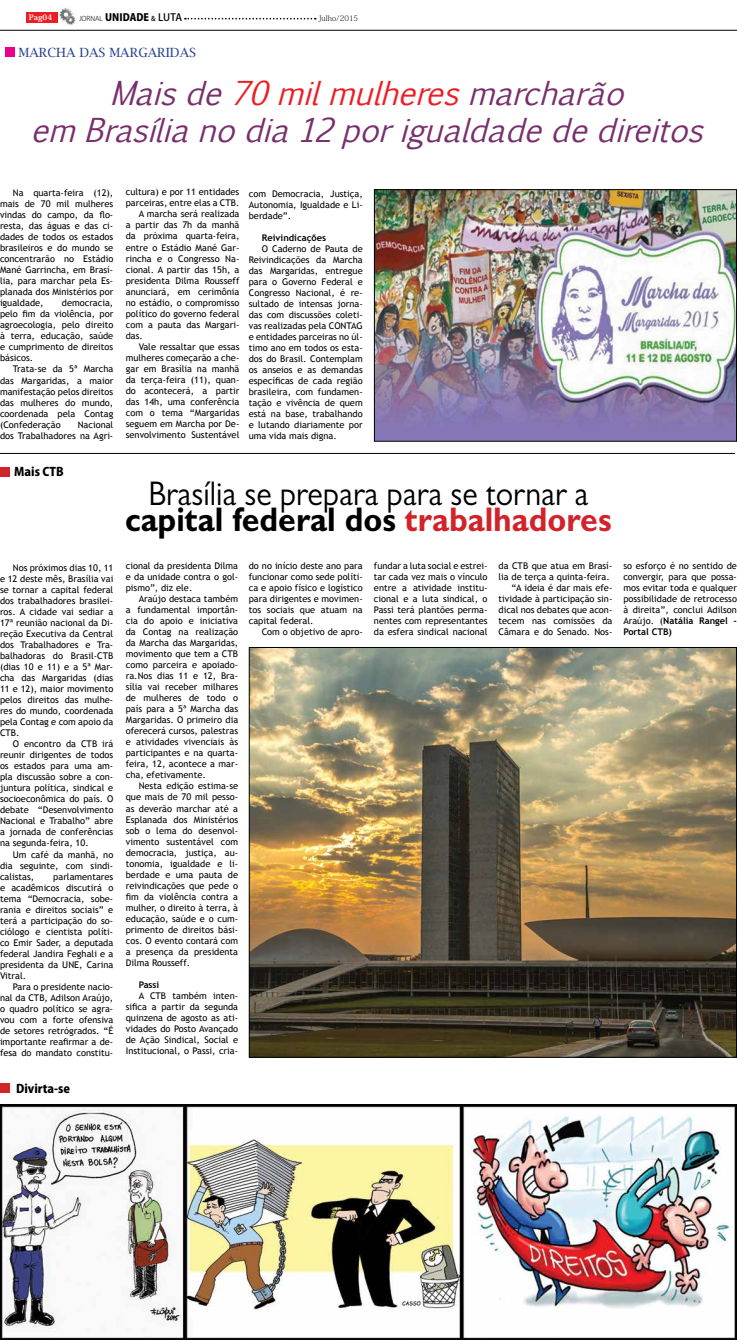
<style>
.page{position:relative;width:737px;height:1340px;background:#fff}
.page>*{position:absolute;margin:0;border:0;box-sizing:border-box;transform-origin:0 0}
.t1{font:34.3px/25.9px "Gill Sans MT Pro";color:#000;text-align:center;scale:.93 1}
.t2{font:italic 31.5px/37.8px "Euphemia CAS";color:#792e6d;text-align:center}
.t3{font:12.69px "Lucida Bright";color:#25408f}
.t4{font:800 11.81px "Koz Go Pr 6 N";color:#000}
.t5{font:800 10.06px "Koz Go Pro";color:#000}
.t6{font:9.19px/11px "Trebuchet MS";color:#000;text-align:justify}
.t7{font:700 9.19px "Trebuchet MS";color:#000}
.t8{font:200 7.52px "Koz Min Pro";color:#000}
.t9{font:800 7.52px "Koz Min Pro";color:#fef1eb}
.s1{font-weight:300;font-size:6.74px}
.s2{font-weight:500;font-size:6.74px}
.s3{font-weight:500}
.s4{color:#ed1d24}
.s5{font-weight:700}
.s6{font-weight:700;color:#d2232a}
</style>
<div class="page">
<div style="left:26px;top:12px;width:31px;height:11px;background:#ed1d24"></div>
<img style="left:59px;top:8px;width:17px;height:17px">
<svg style="left:185px;top:18px;width:131px;height:2px"></svg>
<div style="left:5px;top:48px;width:9px;height:9px;background:#ec008c"></div>
<hr style="left:0;top:30px;width:737px;height:1px;background:#000">
<hr style="left:0;top:453px;width:735px;height:1px;background:#000">
<div style="left:0;top:467px;width:9px;height:10px;background:#d2232a"></div>
<div style="left:0;top:1083px;width:9px;height:9px;background:#d2232a"></div>
<img style="left:376px;top:191px;width:359px;height:248px">
<div style="left:374px;top:189px;width:363px;height:252px;border:1px solid #000"></div>
<img style="left:251px;top:649px;width:484px;height:406px">
<img style="left:2px;top:1106px;width:733px;height:231px">
<div style="left:0;top:1104px;width:737px;height:235px;border:1px solid #000"></div>
<p class="t9" style="left:29px;top:12px;width:25px">Pag04</p>
<p class="t5" style="left:79px;top:11px;width:105px"><span class="s1">JORNAL</span> UNIDADE <span class="s2">&amp;</span> <span class="s3">LUTA</span></p>
<p class="t8" style="left:318px;top:13px;width:41px">Julho/2015</p>
<h3 class="t3" style="left:18px;top:45px;width:179px">MARCHA DAS MARGARIDAS</h3>
<h2 class="t2" style="left:31px;top:74px;width:685px">Maisde<span class="s4">70milmulheres</span>marcharão emBrasílianodia12porigualdadededireitos</h2>
<p class="t6" style="left:0;top:187px;width:115px;text-indent:13px">Na quarta-feira (12), mais de 70 mil mulheres vindas do campo, da flo&shy;resta, das águas e das ci&shy;dades de todos os estados brasileiros e do mundo se concentrarão no Estádio Mané Garrincha, em Brasí&shy;lia, para marchar pela Es&shy;planada dos Ministérios por igualdade,</p>
<p class="t6" style="left:0;top:298px;width:115px;text-indent:62px">democracia, pelo fim da violência, por agroecologia, pelo direito à terra, educação, saúde e cumprimento de direitos básicos.</p>
<p class="t6" style="left:0;top:364px;width:115px;text-indent:13px">Trata-se da 5ª Marcha das Margaridas, a maior manifestação pelos direitos das mulheres do mundo, coordenada pela Contag (Confederação</p>
<p class="t6" style="left:0;top:419px;width:115px;text-align:right">Nacional<br>dos Trabalhadores na Agri-</p>
<p class="t4" style="left:14px;top:465px;width:51px">Mais CTB</p>
<p class="t6" style="left:0;top:562px;width:115px;text-indent:13px">Nos próximos dias 10, 11 e 12 deste mês, Brasília vai se tornar a capital federal dos trabalhadores brasilei&shy;ros. A cidade vai sediar a 17ª reunião nacional da Di&shy;reção Executiva da Central dos Trabalhadores e Tra&shy;balhadoras do Brasil-CTB (dias 10 e 11) e a 5ª Mar&shy;cha das Margaridas (dias 11 e 12), maior movimento pelos direitos das mulhe&shy;res do mundo, coordenada pela Contag e com apoio da CTB.</p>
<p class="t6" style="left:0;top:738px;width:115px;text-indent:13px">O encontro da CTB irá reunir dirigentes de todos os estados para uma am&shy;pla discussão sobre a con&shy;juntura política, sindical e socioeconômica do país. O debate “Desenvolvimento Nacional e Trabalho” abre a jornada de conferências na segunda-feira, 10.</p>
<p class="t6" style="left:0;top:848px;width:115px;text-indent:13px">Um café da manhã, no dia seguinte, com sindi&shy;calistas,</p>
<p class="t6" style="left:0;top:871px;width:115px;text-indent:53px">parlamentares e acadêmicos discutirá o tema “Democracia, sobe&shy;rania e direitos sociais” e terá a participação do so&shy;ciólogo e cientista políti&shy;co Emir Sader, a deputada federal Jandira Feghali e a presidenta da UNE, Carina Vitral.</p>
<p class="t6" style="left:0;top:981px;width:115px;text-indent:13px">Para o presidente nacio&shy;nal da CTB, Adilson Araújo, o quadro político se agra&shy;vou com a forte ofensiva de setores retrógrados. “É importante reafirmar a de&shy;fesa do mandato constitu-</p>
<p class="t4" style="left:16px;top:1081px;width:55px">Divirta-se</p>
<p class="t6" style="left:126px;top:187px;width:115px">cultura) e por 11 entidades</p>
<p class="t6" style="left:126px;top:198px;width:115px">parceiras, entre elas a CTB.</p>
<p class="t6" style="left:139px;top:209px;width:102px">A marcha será realizada</p>
<p class="t6" style="left:126px;top:220px;width:115px">a partir das 7h da manhã</p>
<p class="t6" style="left:126px;top:231px;width:115px">da próxima quarta-feira,</p>
<p class="t6" style="left:126px;top:242px;width:115px">entre o Estádio Mané Gar-</p>
<p class="t6" style="left:126px;top:253px;width:115px">rincha e o Congresso Na-</p>
<p class="t6" style="left:126px;top:264px;width:115px">cional. A partir das 15h, a</p>
<p class="t6" style="left:126px;top:275px;width:115px">presidenta Dilma Rousseff</p>
<p class="t6" style="left:126px;top:286px;width:115px">anunciará, em cerimônia</p>
<p class="t6" style="left:126px;top:297px;width:115px">no estádio, o compromisso</p>
<p class="t6" style="left:126px;top:308px;width:115px">político do governo federal</p>
<p class="t6" style="left:126px;top:319px;width:115px">com a pauta das Margari-</p>
<p class="t6" style="left:126px;top:330px;width:19px">das.</p>
<p class="t6" style="left:139px;top:341px;width:102px">Vale ressaltar que essas</p>
<p class="t6" style="left:126px;top:352px;width:115px">mulheres começarão a che-</p>
<p class="t6" style="left:126px;top:363px;width:115px">gar em Brasília na manhã</p>
<p class="t6" style="left:126px;top:374px;width:115px">da terça-feira (11), quan-</p>
<p class="t6" style="left:126px;top:385px;width:115px">do acontecerá, a partir</p>
<p class="t6" style="left:126px;top:396px;width:115px">das 14h, uma conferência</p>
<p class="t6" style="left:126px;top:407px;width:115px">com o tema “Margaridas</p>
<p class="t6" style="left:126px;top:418px;width:115px">seguem em Marcha por De-</p>
<p class="t6" style="left:126px;top:429px;width:115px">senvolvimento Sustentável</p>
<p class="t6" style="left:249px;top:188px;width:115px">com Democracia, Justiça, Autonomia, Igualdade e Li&shy;berdade”.</p>
<p class="t7" style="left:262px;top:232px;width:66px">Reivindicações</p>
<p class="t6" style="left:249px;top:243px;width:115px;text-indent:13px">O Caderno de Pauta de Reivindicações da Marcha das Margaridas, entregue para o Governo Federal e Congresso Nacional, é re&shy;sultado de intensas jorna&shy;das com discussões coleti&shy;vas realizadas pela CONTAG e entidades parceiras no úl&shy;timo ano em todos os esta&shy;dos do Brasil. Contemplam os anseios e as demandas específicas de cada região brasileira, com fundamen&shy;tação e vivência de quem está na base, trabalhando e lutando diariamente por uma vida mais digna.</p>
<h1 class="t1" style="left:125px;top:480px;width:525px">Brasília se prepara para se tornar a <span class="s5">capital federal dos</span> <span class="s6">trabalhadores</span></h1>
<p class="t6" style="left:126px;top:560px;width:114px">cional da presidenta Dilma e da unidade contra o gol&shy;pismo”, diz ele.</p>
<p class="t6" style="left:126px;top:593px;width:114px;text-indent:13px">Araújo destaca também a fundamental importân&shy;cia do apoio e iniciativa da Contag na realização da Marcha das Margaridas, movimento que tem a CTB como parceira e apoiado&shy;ra.Nos dias 11 e 12, Bra&shy;sília vai receber milhares de mulheres de todo o país para a 5ª Marcha das Margaridas. O primeiro dia oferecerá cursos, palestras e atividades vivenciais às participantes e na quarta&shy;feira, 12, acontece a mar&shy;cha, efetivamente.</p>
<p class="t6" style="left:126px;top:780px;width:114px;text-indent:13px">Nesta edição estima-se que mais de 70 mil pesso&shy;as deverão marchar até a Esplanada dos Ministérios sob o lema do desenvol&shy;vimento sustentável com democracia, justiça, au&shy;tonomia, igualdade e li&shy;berdade e uma pauta de reivindicações que pede o fim da violência contra a mulher, o direito à terra, à educação, saúde e o cum&shy;primento de direitos bási&shy;cos. O evento contará com a presença da presidenta Dilma Rousseff.</p>
<p class="t7" style="left:139px;top:979px;width:22px">Passi</p>
<p class="t6" style="left:126px;top:990px;width:114px;text-indent:13px">A CTB também inten&shy;sifica a partir da segunda quinzena de agosto as ati&shy;vidades do Posto Avançado de Ação Sindical, Social e Institucional, o Passi, cria-</p>
<p class="t6" style="left:249px;top:560px;width:115px">do no início deste ano para funcionar como sede políti&shy;ca e apoio físico e logístico para dirigentes e movimen&shy;tos sociais que atuam na capital federal.</p>
<p class="t6" style="left:262px;top:626px;width:103px">Com o objetivo de apro-</p>
<p class="t6" style="left:374px;top:560px;width:115px">fundar a luta social e estrei&shy;tar cada vez mais o vínculo entre a atividade institu&shy;cional e a luta sindical, o Passi terá plantões perma&shy;nentes com representantes da esfera sindical nacional</p>
<p class="t6" style="left:498px;top:560px;width:115px;text-align:right">da CTB que atua em Brasí&shy;lia de terça a quinta-feira. “A ideia é dar mais efe&shy;tividade à participação sin&shy;dical nos debates que acon&shy;tecem nas comissões da<br>Câmara e do Senado. Nos-</p>
<p class="t6" style="left:623px;top:560px;width:115px">so esforço é no sentido de convergir, para que possa&shy;mos evitar toda e qualquer possibilidade de retrocesso à direita”, conclui Adilson Araújo. (<span class="s5">Natália Rangel - Portal CTB)</span></p>
</div>
